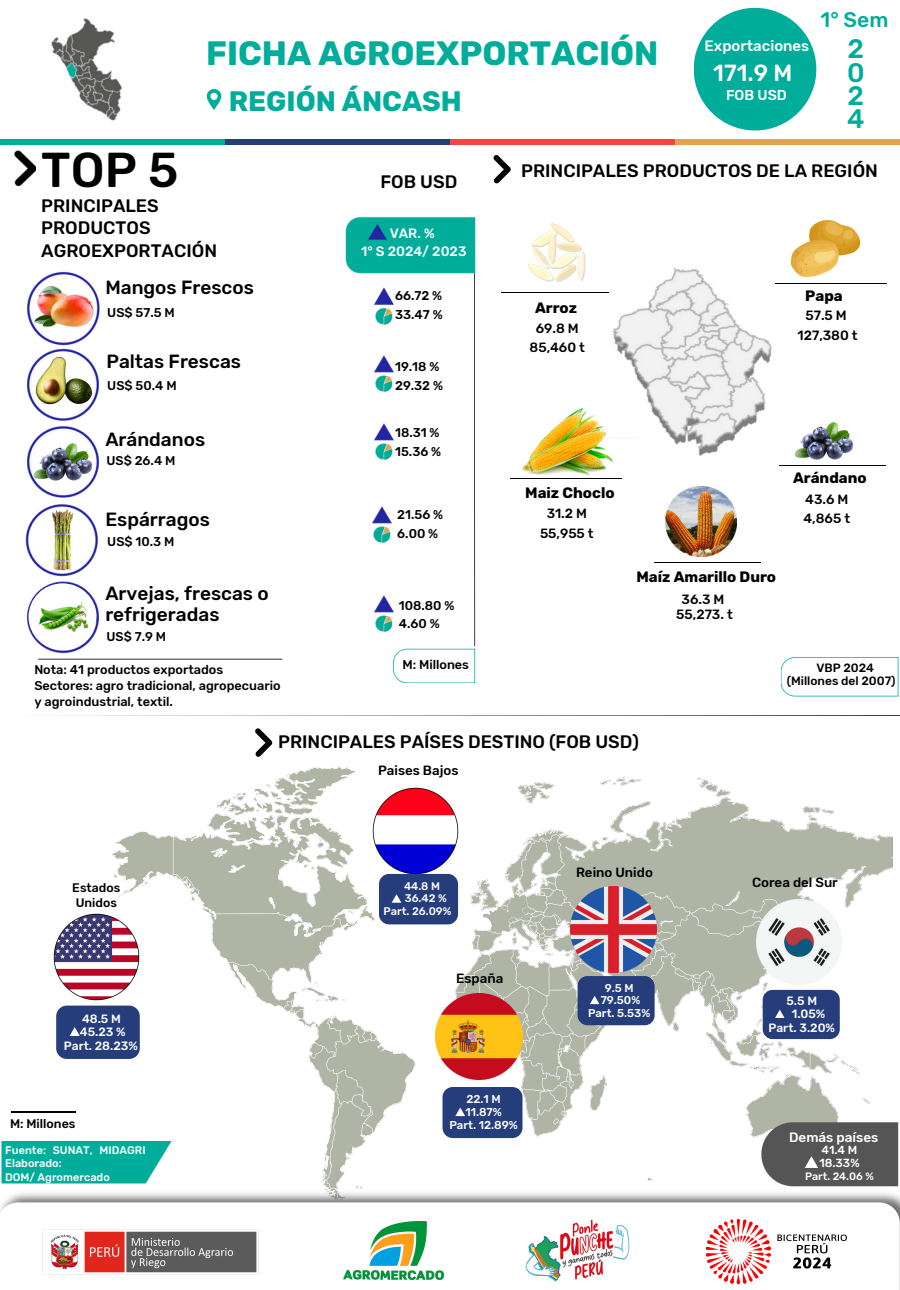
<style>
.page{position:relative;width:900px;height:1290px;background:#fff}
.page>*{position:absolute;margin:0;border:0;box-sizing:border-box;transform-origin:0 0}
.t1{font:500 48.8px "Rubik";color:#000}
.t2{font:700 33.7px "Rubik";color:#00ad9a}
.t3{font:700 28.1px "Rubik";color:#00ad9a}
.t4{font:500 26.7px "Rubik";color:#00ad9a}
.t5{font:500 23.2px "Rubik";color:#fff}
.t6{font:500 21.1px "Rubik";color:#00ad9a}
.t7{font:500 19px/21px "Rubik";color:#000}
.t8{font:500 18px/22.5px "Rubik";color:#000}
.t9{font:700 15px "Rubik";color:#000}
.t10{font:500 15px "Rubik";color:#fff}
.t11{font:500 14.2px "Rubik";color:#fff}
.t12{font:500 13.6px "Rubik";color:#fff}
.t13{font:500 13.5px "Rubik";color:#fff}
.t14{font:500 13.4px/19.5px "Rubik";color:#000;text-align:center}
.t15{font:500 13.3px/19.5px "Rubik";color:#000;text-align:center}
.t16{font:500 12.7px/18.8px "Rubik";color:#000}
.t17{font:500 12.5px "Rubik";color:#000}
.t18{font:500 12.3px/14.2px "Rubik";color:#000}
.t19{font:500 12px/13.5px "Rubik";color:#fff;text-align:center}
.t20{font:500 12px "Rubik";color:#000}
.t21{font:500 11.7px "Rubik";color:#fff}
.t22{font:500 11.4px "Rubik";color:#fff}
.t23{font:500 11.3px "Rubik";color:#fff}
.t24{font:500 11px/13.5px "Rubik";color:#fff}
.t25{font:500 10.7px "Rubik";color:#fff}
</style>
<div class="page">
<img style="left:109px;top:766px;width:310px;height:421px">
<svg style="left:2px;top:1141px;width:170px;height:43px;background:#16b4a2"></svg>
<hr style="left:0;top:140px;width:225px;height:4px;background:#00ad9a">
<hr style="left:225px;top:140px;width:225px;height:4px;background:#253e7b">
<hr style="left:450px;top:140px;width:225px;height:4px;background:#f24444">
<hr style="left:675px;top:140px;width:225px;height:4px;background:#e3a24d">
<img style="left:452px;top:776px;width:447px;height:411px">
<hr style="left:11px;top:1112px;width:64px;height:1px;background:#000">
<div style="left:56px;top:1006px;width:84px;height:53px;background:#253e7b;border-radius:11px"></div>
<svg style="left:70px;top:1027px;width:10px;height:9px"></svg>
<img style="left:53px;top:910px;width:89px;height:93px">
<svg style="left:255px;top:728px;width:17px;height:29px"></svg>
<svg style="left:781px;top:657px;width:117px;height:39px"></svg>
<svg style="left:494px;top:155px;width:17px;height:28px"></svg>
<hr style="left:501px;top:293px;width:112px;height:1px;background:#000">
<hr style="left:654px;top:562px;width:107px;height:1px;background:#000">
<img style="left:14px;top:151px;width:22px;height:35px">
<img style="left:25px;top:348px;width:258px;height:312px">
<img style="left:345px;top:216px;width:131px;height:58px">
<img style="left:374px;top:355px;width:19px;height:37px">
<svg style="left:207px;top:89px;width:14px;height:21px"></svg>
<img style="left:370px;top:784px;width:92px;height:93px">
<svg style="left:393px;top:218px;width:82px;height:465px"></svg>
<div style="left:694px;top:8px;width:122px;height:122px;background:#00ad9a;border-radius:50%"></div>
<div style="left:33px;top:355px;width:60px;height:60px;background:#fff;border-radius:50%"></div>
<div style="left:379px;top:874px;width:79px;height:50px;background:#253e7b;border-radius:10px"></div>
<svg style="left:392px;top:894px;width:9px;height:9px"></svg>
<div style="left:443px;top:1087px;width:79px;height:51px;background:#253e7b;border-radius:10px"></div>
<svg style="left:455px;top:1108px;width:10px;height:8px"></svg>
<img style="left:36px;top:357px;width:57px;height:48px">
<hr style="left:780px;top:465px;width:106px;height:1px;background:#000">
<svg style="left:805px;top:1156px;width:13px;height:12px"></svg>
<img style="left:51px;top:19px;width:71px;height:102px">
<img style="left:27px;top:271px;width:73px;height:75px">
<img style="left:31px;top:287px;width:64px;height:41px">
<img style="left:374px;top:419px;width:23px;height:45px">
<img style="left:372px;top:502px;width:23px;height:45px">
<img style="left:374px;top:592px;width:23px;height:44px">
<img style="left:374px;top:284px;width:23px;height:44px">
<img style="left:34px;top:434px;width:58px;height:59px">
<img style="left:32px;top:508px;width:62px;height:63px">
<div style="left:29px;top:583px;width:67px;height:67px;background:#fff;border-radius:50%"></div>
<img style="left:38px;top:601px;width:51px;height:31px">
<svg style="left:528px;top:223px;width:58px;height:59px"></svg>
<img style="left:795px;top:422px;width:58px;height:38px">
<img style="left:666px;top:486px;width:70px;height:71px">
<img style="left:609px;top:267px;width:163px;height:189px">
<div style="left:756px;top:417px;width:30px;height:30px;background:#fff;border-radius:50%"></div>
<div style="left:744px;top:252px;width:45px;height:37px;background:#fff;border-radius:50%"></div>
<hr style="left:775px;top:283px;width:111px;height:1px;background:#000">
<div style="left:592px;top:394px;width:35px;height:30px;background:#fff;border-radius:50%"></div>
<hr style="left:511px;top:479px;width:111px;height:1px;background:#000">
<img style="left:522px;top:408px;width:91px;height:72px">
<div style="left:607px;top:255px;width:36px;height:30px;background:#fff;border-radius:50%"></div>
<img style="left:436px;top:993px;width:86px;height:86px">
<img style="left:571px;top:887px;width:85px;height:85px">
<img style="left:756px;top:899px;width:86px;height:86px">
<div style="left:578px;top:976px;width:77px;height:49px;background:#253e7b;border-radius:10px"></div>
<svg style="left:590px;top:996px;width:9px;height:8px"></svg>
<div style="left:763px;top:990px;width:77px;height:49px;background:#253e7b;border-radius:10px"></div>
<svg style="left:775px;top:1010px;width:10px;height:8px"></svg>
<img style="left:5px;top:1187px;width:895px;height:15px">
<svg style="left:0;top:1202px;width:900px;height:88px"></svg>
<svg style="left:706px;top:1219px;width:65px;height:65px"></svg>
<svg style="left:777px;top:1235px;width:70px;height:34px"></svg>
<img style="left:40px;top:1226px;width:222px;height:51px">
<img style="left:523px;top:1216px;width:109px;height:68px">
<div style="left:339px;top:1221px;width:128px;height:60px;background:#fff"></div>
<img style="left:344px;top:1221px;width:100px;height:59px">
<img style="left:790px;top:219px;width:71px;height:58px">
<svg style="left:57px;top:715px;width:843px;height:1px"></svg>
<p class="t6" style="left:821px;top:7px;width:69px">1° Sem</p>
<p class="t1" style="left:41px;top:141px;width:138px">TOP 5</p>
<p class="t2" style="left:206px;top:33px;width:454px">FICHA AGROEXPORTACIÓN</p>
<p class="t4" style="left:848px;top:33px;width:18px">2</p>
<p class="t4" style="left:847px;top:57px;width:19px">0</p>
<p class="t4" style="left:848px;top:80px;width:18px">2</p>
<p class="t4" style="left:847px;top:103px;width:19px">4</p>
<p class="t10" style="left:705px;top:37px;width:106px">Exportaciones</p>
<p class="t5" style="left:713px;top:60px;width:81px">171.9 M</p>
<p class="t3" style="left:229px;top:84px;width:235px">REGIÓN ÁNCASH</p>
<p class="t11" style="left:726px;top:87px;width:62px">FOB USD</p>
<p class="t8" style="left:380px;top:171px;width:78px">FOB USD</p>
<p class="t8" style="left:521px;top:160px;width:358px">PRINCIPALES PRODUCTOS DE LA REGIÓN</p>
<p class="t8" style="left:41px;top:194px;width:177px">PRINCIPALES<br>PRODUCTOS<br>AGROEXPORTACIÓN</p>
<p class="t7" style="left:105px;top:277px;width:150px">Mangos Frescos</p>
<p class="t16" style="left:107px;top:303px;width:69px">US$ 57.5 M</p>
<p class="t7" style="left:106px;top:351px;width:136px">Paltas Frescas</p>
<p class="t16" style="left:107px;top:376px;width:71px">US$ 50.4 M</p>
<p class="t12" style="left:390px;top:225px;width:47px">VAR. %</p>
<p class="t12" style="left:361px;top:243px;width:107px">1° S 2024/ 2023</p>
<h6 class="t16" style="left:395px;top:286px;width:49px">66.72 %<br>33.47 %</h6>
<p class="t16" style="left:395px;top:357px;width:49px">19.18 %<br>29.32 %</p>
<p class="t9" style="left:535px;top:299px;width:44px">Arroz</p>
<p class="t14" style="left:530px;top:319px;width:57px">69.8 M<br>85,460 t</p>
<p class="t9" style="left:805px;top:287px;width:39px">Papa</p>
<p class="t14" style="left:805px;top:306px;width:43px">57.5 M</p>
<p class="t14" style="left:798px;top:325px;width:62px">127,380 t</p>
<p class="t7" style="left:105px;top:429px;width:101px">Arándanos</p>
<p class="t16" style="left:106px;top:452px;width:71px">US$ 26.4 M</p>
<p class="t7" style="left:105px;top:509px;width:106px">Espárragos</p>
<p class="t16" style="left:107px;top:533px;width:69px">US$ 10.3 M</p>
<p class="t7" style="left:105px;top:583px;width:165px">Arvejas, frescas o refrigeradas</p>
<p class="t16" style="left:106px;top:627px;width:61px">US$ 7.9 M</p>
<p class="t16" style="left:34px;top:660px;width:190px">Nota: 41 productos exportados</p>
<p class="t16" style="left:34px;top:678px;width:248px;line-height:15.8px">Sectores: agro tradicional, agropecuario y agroindustrial, textil.</p>
<p class="t16" style="left:395px;top:423px;width:48px">18.31 %<br>15.36 %</p>
<h6 class="t16" style="left:397px;top:505px;width:47px">21.56 %</h6>
<h6 class="t16" style="left:397px;top:524px;width:42px">6.00 %</h6>
<p class="t16" style="left:399px;top:596px;width:57px">108.80 %<br>4.60 %</p>
<p class="t16" style="left:402px;top:656px;width:68px">M: Millones</p>
<p class="t9" style="left:525px;top:484px;width:91px">Maiz Choclo</p>
<p class="t15" style="left:540px;top:504px;width:55px">31.2 M<br>55,955 t</p>
<p class="t9" style="left:637px;top:568px;width:141px">Maíz Amarillo Duro</p>
<p class="t14" style="left:682px;top:589px;width:44px">36.3 M</p>
<p class="t14" style="left:676px;top:605px;width:58px">55,273. t</p>
<h6 class="t8" style="left:278px;top:731px;width:362px">PRINCIPALES PAÍSES DESTINO (FOB USD)</h6>
<p class="t15" style="left:378px;top:761px;width:82px">Paises Bajos</p>
<p class="t9" style="left:793px;top:469px;width:75px">Arándano</p>
<p class="t14" style="left:804px;top:489px;width:48px;text-align:left">43.6 M<br>4,865 t</p>
<p class="t20" style="left:816px;top:661px;width:59px">VBP 2024</p>
<p class="t20" style="left:787px;top:674px;width:110px">(Millones del 2007)</p>
<p class="t18" style="left:72px;top:881px;width:50px">Estados<br>Unidos</p>
<p class="t19" style="left:82px;top:1012px;width:40px">48.5 M</p>
<p class="t19" style="left:64px;top:1025px;width:75px">45.23 %<br>Part. 28.23%</p>
<p class="t17" style="left:10px;top:1116px;width:67px">M: Millones</p>
<p class="t24" style="left:5px;top:1143px;width:142px">Fuente: SUNAT, MIDAGRI<br>Elaborado:</p>
<p class="t24" style="left:5px;top:1170px;width:106px">DOM/ Agromercado</p>
<p class="t24" style="left:404px;top:879px;width:37px">44.8 M</p>
<p class="t24" style="left:405px;top:892px;width:43px">36.42 %</p>
<p class="t24" style="left:384px;top:905px;width:69px">Part. 26.09%</p>
<p class="t15" style="left:456px;top:968px;width:49px">España</p>
<p class="t22" style="left:466px;top:1093px;width:36px">22.1 M</p>
<p class="t22" style="left:465px;top:1105px;width:38px">11.87%</p>
<p class="t22" style="left:449px;top:1118px;width:70px">Part. 12.89%</p>
<p class="t15" style="left:576px;top:863px;width:78px">Reino Unido</p>
<p class="t23" style="left:605px;top:981px;width:30px">9.5 M</p>
<p class="t23" style="left:601px;top:994px;width:41px">79.50%</p>
<p class="t23" style="left:588px;top:1006px;width:64px">Part. 5.53%</p>
<p class="t15" style="left:752px;top:873px;width:87px">Corea del Sur</p>
<p class="t19" style="left:786px;top:994px;width:32px">5.5 M</p>
<p class="t19" style="left:792px;top:1007px;width:35px">1.05%</p>
<p class="t19" style="left:769px;top:1021px;width:68px">Part. 3.20%</p>
<p class="t13" style="left:789px;top:1130px;width:91px">Demás países</p>
<p class="t21" style="left:821px;top:1143px;width:38px">41.4 M</p>
<p class="t21" style="left:819px;top:1156px;width:42px">18.33%</p>
<p class="t25" style="left:805px;top:1170px;width:70px">Part. 24.06 %</p>
</div>
